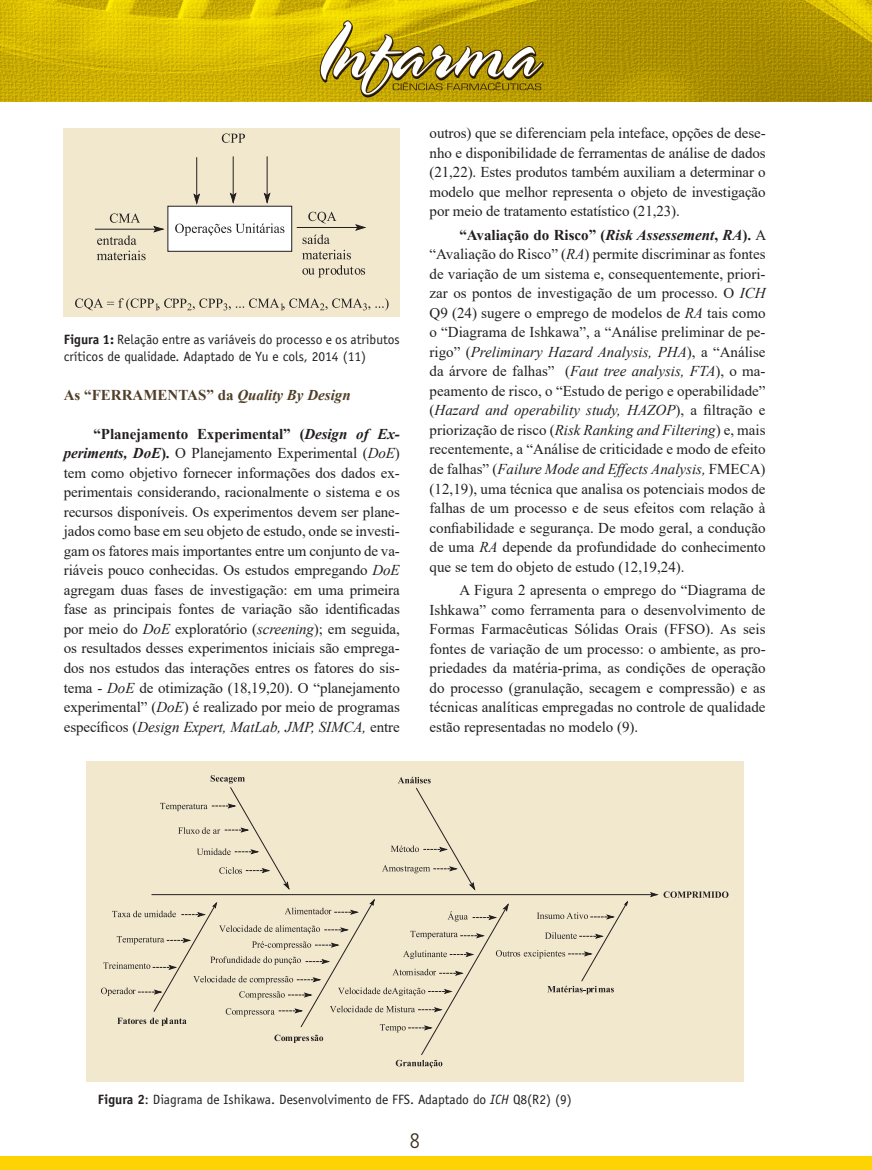
<style>
.page{position:relative;width:872px;height:1170px;background:#fff}
.page>*{position:absolute;margin:0;border:0;box-sizing:border-box;transform-origin:0 0}
.t1{font:300 condensed 21px "Frutiger";color:#3a2f1b}
.t2{font:15px/19.5px "Times New Roman";letter-spacing:-.005em;color:#231f20;text-align:justify}
.t3{font:700 15px "Times New Roman";color:#503f28}
.t4{font:13.5px/17.2px "Officina Sans";color:#231f20}
.s1{font-weight:700}
.s2{font-style:italic}
.s3{font-weight:700;font-style:italic}
</style>
<div class="page">
<img style="left:0;top:0;width:872px;height:101px">
<div style="left:0;top:1155px;width:872px;height:14px;background:#fed304"></div>
<svg style="left:319px;top:20px;width:225px;height:77px"></svg>
<div style="left:64px;top:128px;width:336px;height:188px;background:#f1e8cd"></div>
<svg style="left:75px;top:298px;width:313px;height:12px"></svg>
<hr style="left:196px;top:158px;width:1px;height:45px;background:#231f20">
<hr style="left:233px;top:157px;width:1px;height:45px;background:#231f20">
<hr style="left:267px;top:157px;width:1px;height:45px;background:#231f20">
<hr style="left:297px;top:227px;width:68px;height:1px;background:#231f20">
<svg style="left:355px;top:224px;width:11px;height:7px"></svg>
<svg style="left:110px;top:213px;width:30px;height:10px"></svg>
<svg style="left:308px;top:212px;width:28px;height:11px"></svg>
<hr style="left:95px;top:229px;width:68px;height:1px;background:#231f20">
<svg style="left:152px;top:192px;width:140px;height:60px"></svg>
<svg style="left:222px;top:133px;width:23px;height:10px"></svg>
<svg style="left:97px;top:235px;width:49px;height:25px"></svg>
<svg style="left:302px;top:234px;width:28px;height:10px"></svg>
<svg style="left:302px;top:250px;width:49px;height:9px"></svg>
<svg style="left:302px;top:265px;width:63px;height:12px"></svg>
<div style="left:86px;top:761px;width:657px;height:320px;background:#f1e8cd"></div>
<hr style="left:152px;top:894px;width:505px;height:1px;background:#231f20">
<svg style="left:649px;top:892px;width:8px;height:5px"></svg>
<svg style="left:160px;top:775px;width:130px;height:114px"></svg>
<svg style="left:382px;top:776px;width:93px;height:113px"></svg>
<svg style="left:101px;top:899px;width:527px;height:168px"></svg>
<svg style="left:663px;top:891px;width:65px;height:6px"></svg>
<p class="t4" style="left:64px;top:330px;width:337px"><span class="s1">Figura 1:</span> Relação entre as variáveis do processo e os atributos críticos de qualidade. Adaptado de Yu e cols, 2014 (11)</p>
<p class="t3" style="left:64px;top:384px;width:288px">As “FERRAMENTAS” da <span class="s2">Quality By Design</span></p>
<p class="t2" style="left:64px;top:423px;width:337px;text-indent:30px"><span class="s1">“Planejamento Experimental” (</span><span class="s3">Design of Ex&shy;periments, DoE</span><span class="s1">).</span> O Planejamento Experimental (<span class="s2">DoE</span>) tem como objetivo fornecer informações dos dados ex&shy;perimentais considerando, racionalmente o sistema e os recursos disponíveis. Os experimentos devem ser plane&shy;jados como base em seu objeto de estudo, onde se investi&shy;gam os fatores mais importantes entre um conjunto de va&shy;riáveis pouco conhecidas. Os estudos empregando <span class="s2">DoE </span>agregam duas fases de investigação: em uma primeira fase as principais fontes de variação são identificadas por meio do <span class="s2">DoE</span> exploratório (<span class="s2">screening</span>); em seguida, os resultados desses experimentos iniciais são emprega&shy;dos nos estudos das interações entres os fatores do sis&shy;tema - <span class="s2">DoE</span> de otimização (18,19,20). O “planejamento experimental” (<span class="s2">DoE</span>) é realizado por meio de programas específicos (<span class="s2">Design Expert, MatLab, JMP, SIMCA,</span> entre</p>
<p class="t2" style="left:429px;top:123px;width:337px">outros) que se diferenciam pela inteface, opções de dese&shy;nho e disponibilidade de ferramentas de análise de dados (21,22). Estes produtos também auxiliam a determinar o modelo que melhor representa o objeto de investigação por meio de tratamento estatístico (21,23).</p>
<p class="t2" style="left:429px;top:224px;width:338px;text-indent:30px"><span class="s1">“Avaliação do Risco” (</span><span class="s3">Risk Assessement</span><span class="s1">,</span> <span class="s3">RA</span><span class="s1">).</span> A “Avaliação do Risco” (<span class="s2">RA</span>) permite discriminar as fontes de variação de um sistema e, consequentemente, priori&shy;zar os pontos de investigação de um processo. O <span class="s2">ICH </span>Q9 (24) sugere o emprego de modelos de <span class="s2">RA</span> tais como o “Diagrama de Ishkawa”, a “Análise preliminar de pe&shy;rigo” (<span class="s2">Preliminary Hazard Analysis, PHA</span>), a “Análise da árvore de falhas” (<span class="s2">Faut tree analysis, FTA</span>), o ma&shy;peamento de risco, o “Estudo de perigo e operabilidade” (<span class="s2">Hazard and operability study, HAZOP</span>), a filtração e priorização de risco (<span class="s2">Risk Ranking and Filtering</span>) e, mais recentemente, a “Análise de criticidade e modo de efeito de falhas” (<span class="s2">Failure Mode and Effects Analysis,</span> FMECA) (12,19), uma técnica que analisa os potenciais modos de falhas de um processo e de seus efeitos com relação à confiabilidade e segurança. De modo geral, a condução de uma <span class="s2">RA</span> depende da profundidade do conhecimento que se tem do objeto de estudo (12,19,24).</p>
<p class="t2" style="left:429px;top:580px;width:337px;text-indent:30px">A Figura 2 apresenta o emprego do “Diagrama de Ishkawa” como ferramenta para o desenvolvimento de Formas Farmacêuticas Sólidas Orais (FFSO). As seis fontes de variação de um processo: o ambiente, as pro&shy;priedades da matéria-prima, as condições de operação do processo (granulação, secagem e compressão) e as técnicas analíticas empregadas no controle de qualidade estão representadas no modelo (9).</p>
<p class="t4" style="left:98px;top:1090px;width:475px"><span class="s1">Figura 2</span>: Diagrama de Ishikawa. Desenvolvimento de FFS. Adaptado do <span class="s2">ICH</span> Q8(R2) (9)</p>
<h1 class="t1" style="left:410px;top:1128px;width:12px">8</h1>
</div>
